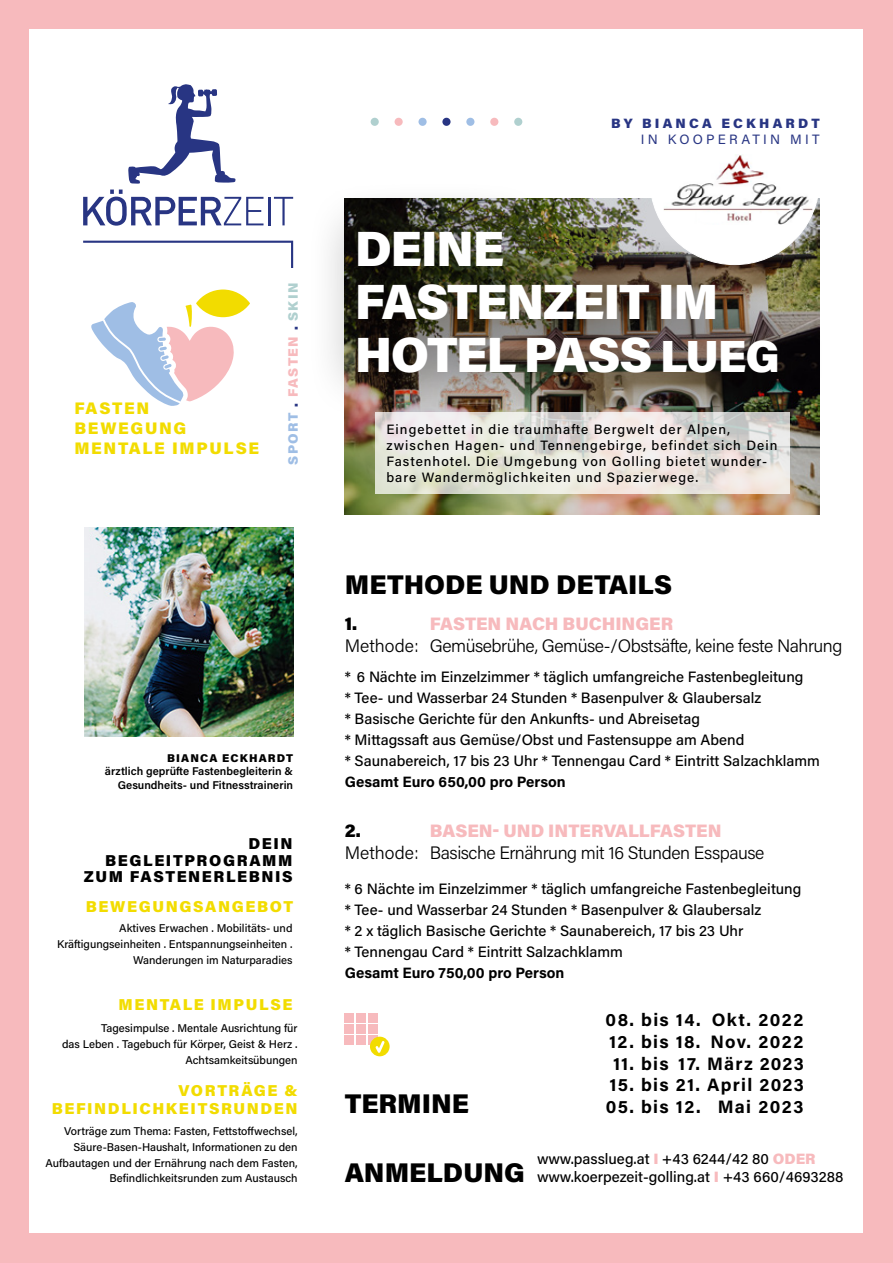
<style>
.page{position:relative;width:893px;height:1263px;background:#f7babd}
.page>*{position:absolute;margin:0;border:0;box-sizing:border-box;transform-origin:0 0}
.t1{font:900 49.5px/52.9px "Acumin Pro";letter-spacing:-.03em;color:#fff}
.t2{font:900 27px "Acumin Pro";color:#000}
.t3{font:300 18px "Acumin Pro";letter-spacing:-.025em;color:#000}
.t4{font:700 18px "Acumin Pro";letter-spacing:.075em;color:#000}
.t5{font:900 18px "Acumin Pro";color:#f7babd}
.t6{font:900 18px "Acumin Pro";color:#000}
.t7{font:900 16.65px/20.1px "Acumin Pro";letter-spacing:.1em;color:#f2dc00}
.t8{font:900 15.75px/18.9px "Acumin Pro";letter-spacing:.1em;color:#f2dc00;text-align:right}
.t9{font:900 15.75px/16.5px "Acumin Pro";letter-spacing:.1em;color:#000;text-align:right}
.t10{font:500 15px/21px "Acumin Pro";color:#000}
.t11{font:700 15px "Acumin Pro";color:#000}
.t12{font:900 13.65px "Acumin Pro";letter-spacing:.1em;color:#f7babd}
.t13{font:500 13.5px/16.2px "Acumin Pro";letter-spacing:.075em;color:#000}
.t14{font:900 13.5px "Acumin Pro";letter-spacing:.235em;color:#283583}
.t15{font:13.5px "Acumin Pro";letter-spacing:.24em;color:#283583}
.t16{font:500 11.25px/15.8px "Acumin Pro";color:#000;text-align:right}
.t17{font:600 11.25px/13.5px "Acumin Pro";color:#000;text-align:right}
.t18{font:900 11.25px "Acumin Pro";letter-spacing:.1em;color:#000}
.s1{color:#9fbee5}
.s2{color:#283583}
.s3{color:#b0d0cf}
.s4{font-size:45px}
.s5{font-weight:900;color:#f7babd}
</style>
<div class="page">
<div style="left:30px;top:30px;width:833px;height:1203px;background:#fff"></div>
<div style="left:345px;top:1013px;width:9px;height:9px;background:#f7babd"></div>
<div style="left:345px;top:1024px;width:9px;height:10px;background:#f7babd"></div>
<div style="left:345px;top:1036px;width:9px;height:9px;background:#f7babd"></div>
<div style="left:357px;top:1013px;width:9px;height:9px;background:#f7babd"></div>
<div style="left:357px;top:1024px;width:9px;height:10px;background:#f7babd"></div>
<div style="left:357px;top:1036px;width:9px;height:9px;background:#f7babd"></div>
<div style="left:368px;top:1013px;width:10px;height:9px;background:#f7babd"></div>
<div style="left:368px;top:1024px;width:10px;height:10px;background:#f7babd"></div>
<div style="left:368px;top:1036px;width:10px;height:9px;background:#f7babd"></div>
<svg style="left:370px;top:1037px;width:20px;height:19px"></svg>
<div style="left:442px;top:118px;width:9px;height:8px;background:#283583;border-radius:50%"></div>
<div style="left:490px;top:118px;width:8px;height:8px;background:#f7babd;border-radius:50%"></div>
<div style="left:395px;top:118px;width:8px;height:8px;background:#f7babd;border-radius:50%"></div>
<div style="left:466px;top:118px;width:8px;height:8px;background:#9fbee5;border-radius:50%"></div>
<div style="left:371px;top:118px;width:8px;height:8px;background:#b0d0cf;border-radius:50%"></div>
<div style="left:514px;top:118px;width:8px;height:8px;background:#b0d0cf;border-radius:50%"></div>
<div style="left:418px;top:118px;width:9px;height:8px;background:#9fbee5;border-radius:50%"></div>
<img style="left:345px;top:424px;width:475px;height:91px">
<img style="left:85px;top:528px;width:208px;height:208px">
<div style="left:306px;top:180px;width:522px;height:244px;background:#000;opacity:.4"></div>
<div style="left:650px;top:95px;width:169px;height:170px;background:#fff;border-radius:50%"></div>
<img style="left:664px;top:154px;width:148px;height:71px">
<svg style="left:83px;top:190px;width:180px;height:36px"></svg>
<hr style="left:268px;top:197px;width:2px;height:28px;background:#283583">
<svg style="left:274px;top:197px;width:19px;height:28px"></svg>
<svg style="left:128px;top:84px;width:108px;height:100px"></svg>
<svg style="left:83px;top:240px;width:211px;height:28px"></svg>
<svg style="left:91px;top:289px;width:159px;height:117px"></svg>
<svg style="left:375px;top:412px;width:414px;height:82px;background:#e5e3dc"></svg>
<p class="t7" style="left:74px;top:397px;width:186px">FASTEN<br>BEWEGUNG<br>MENTALE IMPULSE</p>
<p class="t12" style="left:283px;top:464px;width:183px;rotate:-90deg"><span class="s1">SPORT</span> <span class="s2">.</span> FASTEN <span class="s2">.</span> <span class="s3">SKIN</span></p>
<p class="t18" style="left:167px;top:750px;width:127px">BIANCA ECKHARDT</p>
<p class="t17" style="left:105px;top:764px;width:190px">ärztlich geprüfte Fastenbegleiterin &amp;<br>Gesundheits- und Fitnesstrainerin</p>
<p class="t9" style="left:84px;top:835px;width:210px">DEIN<br>BEGLEITPROGRAMM<br>ZUM FASTENERLEBNIS</p>
<p class="t8" style="left:86px;top:896px;width:209px">BEWEGUNGSANGEBOT</p>
<p class="t16" style="left:57px;top:920px;width:237px">Aktives Erwachen . Mobilitäts- und<br>Kräftigungseinheiten . Entspannungseinheiten .<br>Wanderungen im Naturparadies</p>
<p class="t8" style="left:118px;top:994px;width:176px">MENTALE IMPULSE</p>
<p class="t16" style="left:62px;top:1020px;width:237px">Tagesimpulse . Mentale Ausrichtung für<br>das Leben . Tagebuch für Körper, Geist &amp; Herz .<br>Achtsamkeitsübungen</p>
<p class="t8" style="left:52px;top:1080px;width:247px">VORTRÄGE &amp;<br>BEFINDLICHKEITSRUNDEN</p>
<p class="t16" style="left:45px;top:1123px;width:254px">Vorträge zum Thema: Fasten, Fettstoffwechsel, Säure-Basen-Haushalt, Informationen zu den Aufbautagen und der Ernährung nach dem Fasten, Befindlichkeitsrunden zum Austausch</p>
<p class="t14" style="left:611px;top:113px;width:210px">BY BIANCA ECKHARDT</p>
<p class="t15" style="left:641px;top:130px;width:180px">IN KOOPERATIN MIT</p>
<h1 class="t1" style="left:355px;top:220px;width:427px">DEINE<br>FASTENZEIT IM<br>HOTEL PASS <span class="s4">LUEG</span></h1>
<p class="t13" style="left:386px;top:420px;width:392px">Eingebettet in die traumhafte Bergwelt der Alpen, zwischen Hagen- und Tennengebirge, befindet sich Dein Fastenhotel. Die Umgebung von Golling bietet wunder&shy;bare Wandermöglichkeiten und Spazierwege.</p>
<h2 class="t2" style="left:345px;top:565px;width:329px">METHODE UND DETAILS</h2>
<p class="t6" style="left:345px;top:611px;width:14px">1.</p>
<p class="t5" style="left:430px;top:611px;width:245px">FASTEN NACH BUCHINGER</p>
<p class="t3" style="left:345px;top:633px;width:499px">Methode: Gemüsebrühe, Gemüse-/Obstsäfte, keine feste Nahrung</p>
<p class="t10" style="left:345px;top:665px;width:477px">* 6 Nächte im Einzelzimmer * täglich umfangreiche Fastenbegleitung<br>* Tee- und Wasserbar 24 Stunden * Basenpulver &amp; Glaubersalz<br>* Basische Gerichte für den Ankunfts- und Abreisetag<br>* Mittagssaft aus Gemüse/Obst und Fastensuppe am Abend<br>* Saunabereich, 17 bis 23 Uhr * Tennengau Card * Eintritt Salzachklamm</p>
<p class="t11" style="left:345px;top:771px;width:223px">Gesamt Euro 650,00 pro Person</p>
<p class="t6" style="left:345px;top:818px;width:18px">2.</p>
<p class="t5" style="left:430px;top:818px;width:293px">BASEN- UND INTERVALLFASTEN</p>
<p class="t3" style="left:345px;top:840px;width:421px">Methode: Basische Ernährung mit 16 Stunden Esspause</p>
<p class="t10" style="left:345px;top:878px;width:458px">* 6 Nächte im Einzelzimmer * täglich umfangreiche Fastenbegleitung * Tee- und Wasserbar 24 Stunden * Basenpulver &amp; Glaubersalz<br>* 2 x täglich Basische Gerichte * Saunabereich, 17 bis 23 Uhr<br>* Tennengau Card * Eintritt Salzachklamm</p>
<p class="t11" style="left:345px;top:962px;width:221px">Gesamt Euro 750,00 pro Person</p>
<p class="t4" style="left:606px;top:1007px;width:199px">08. bis 14. Okt. 2022</p>
<p class="t4" style="left:609px;top:1029px;width:196px">12. bis 18. Nov. 2022</p>
<p class="t4" style="left:613px;top:1051px;width:192px">11. bis 17. März 2023</p>
<p class="t4" style="left:609px;top:1072px;width:196px">15. bis 21. April 2023</p>
<h2 class="t2" style="left:345px;top:1084px;width:126px">TERMINE</h2>
<p class="t4" style="left:606px;top:1094px;width:199px">05. bis 12. Mai 2023</p>
<h2 class="t2" style="left:345px;top:1154px;width:182px">ANMELDUNG</h2>
<p class="t10" style="left:537px;top:1149px;width:308px;line-height:18px">www.passlueg.at <span class="s5">I</span> +43 6244/42 80 <span class="s5">ODER </span>www.koerpezeit-golling.at <span class="s5">I</span> +43 660/4693288</p>
</div>
